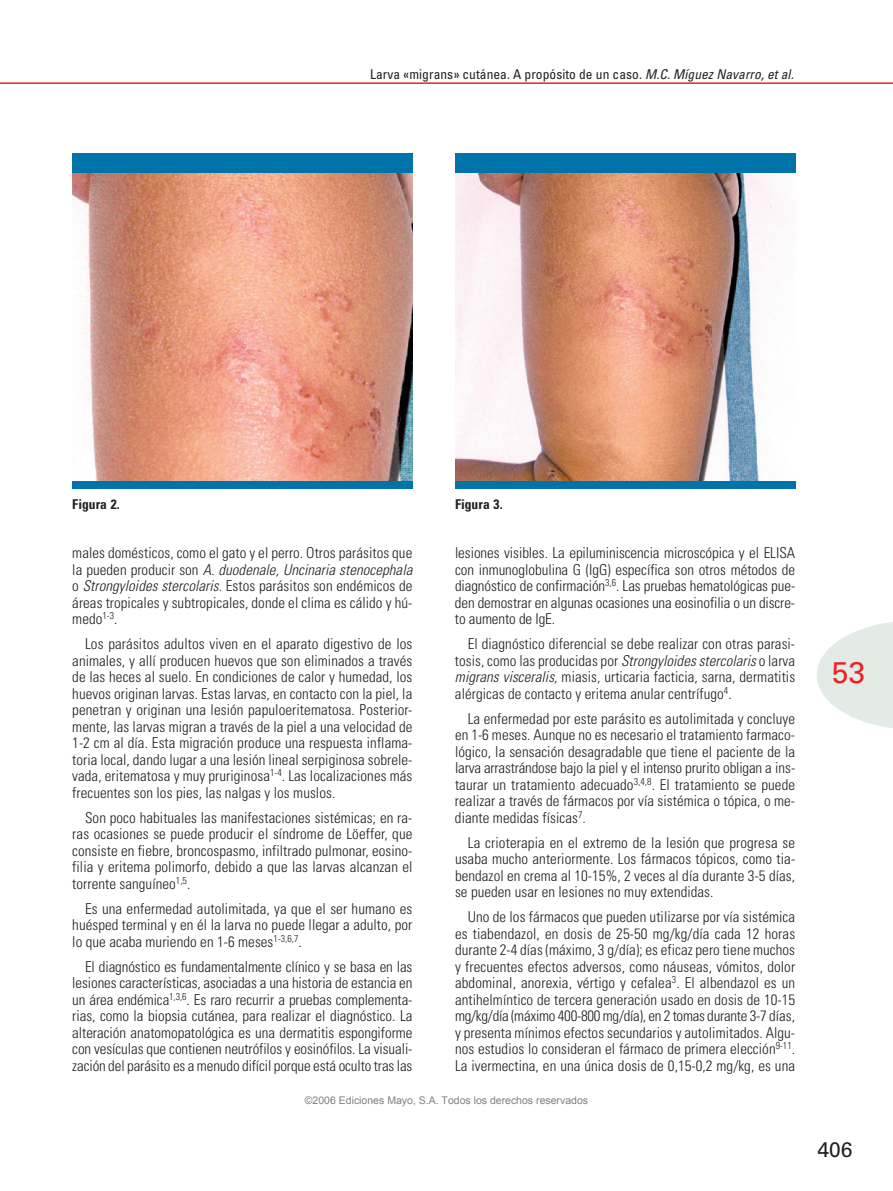
<style>
.page{position:relative;width:893px;height:1191px;background:#fff}
.page>*{position:absolute;margin:0;border:0;box-sizing:border-box;transform-origin:0 0}
.t1{font:30px "Univers LT Std";color:#ee2123}
.t2{font:21px "Univers LT Std";color:#231f20}
.t3{font:300 condensed 15px/16.5px "Univers LT Std";letter-spacing:.005em;color:#231f20;text-align:justify}
.t4{font:condensed 13.5px "Univers LT Std";letter-spacing:.005em;color:#231f20}
.t5{font:700 condensed 13.5px "Univers LT Std";letter-spacing:.005em;color:#231f20}
.t6{font:10.5px "Arial";color:#808080}
.s1{font-style:italic}
</style>
<div class="page">
<hr style="left:0;top:82px;width:893px;height:2px;background:#ee2123">
<svg style="left:817px;top:622px;width:76px;height:106px"></svg>
<img style="left:72px;top:173px;width:340px;height:308px">
<div style="left:72px;top:481px;width:340px;height:8px;background:#0074aa"></div>
<div style="left:72px;top:153px;width:340px;height:20px;background:#0074aa"></div>
<img style="left:455px;top:173px;width:333px;height:308px">
<div style="left:455px;top:481px;width:340px;height:8px;background:#0074aa"></div>
<div style="left:455px;top:153px;width:340px;height:20px;background:#0074aa"></div>
<p class="t4" style="left:370px;top:67px;width:425px">Larva «migrans» cutánea. A propósito de un caso. <span class="s1">M.C. Míguez Navarro, et al.</span></p>
<p class="t5" style="left:72px;top:497px;width:49px">Figura 2.</p>
<p class="t5" style="left:455px;top:497px;width:49px">Figura 3.</p>
<p class="t3" style="left:72px;top:545px;width:342px">males domésticos, como el gato y el perro. Otros parásitos que la pueden producir son <span class="s1">A. duodenale, Uncinaria stenocephala </span>o <span class="s1">Strongyloides stercolaris</span>. Estos parásitos son endémicos de áreas tropicales y subtropicales, donde el clima es cálido y hú&shy;medo<sup>1-3</sup>.</p>
<p class="t3" style="left:72px;top:636px;width:342px;text-indent:13px">Los parásitos adultos viven en el aparato digestivo de los animales, y allí producen huevos que son eliminados a través de las heces al suelo. En condiciones de calor y humedad, los huevos originan larvas. Estas larvas, en contacto con la piel, la penetran y originan una lesión papuloeritematosa. Posterior&shy;mente, las larvas migran a través de la piel a una velocidad de 1-2 cm al día. Esta migración produce una respuesta inflama&shy;toria local, dando lugar a una lesión lineal serpiginosa sobrele&shy;vada, eritematosa y muy pruriginosa<sup>1-4</sup>. Las localizaciones más frecuentes son los pies, las nalgas y los muslos.</p>
<p class="t3" style="left:72px;top:810px;width:342px;text-indent:13px">Son poco habituales las manifestaciones sistémicas; en ra&shy;ras ocasiones se puede producir el síndrome de Löeffer, que consiste en fiebre, broncospasmo, infiltrado pulmonar, eosino&shy;filia y eritema polimorfo, debido a que las larvas alcanzan el torrente sanguíneo<sup>1,5</sup>.</p>
<p class="t3" style="left:72px;top:901px;width:342px;text-indent:13px">Es una enfermedad autolimitada, ya que el ser humano es huésped terminal y en él la larva no puede llegar a adulto, por lo que acaba muriendo en 1-6 meses<sup>1-3,6,7</sup>.</p>
<p class="t3" style="left:72px;top:959px;width:342px;text-indent:13px">El diagnóstico es fundamentalmente clínico y se basa en las lesiones características, asociadas a una historia de estancia en un área endémica<sup>1,3,6</sup>. Es raro recurrir a pruebas complementa&shy;rias, como la biopsia cutánea, para realizar el diagnóstico. La alteración anatomopatológica es una dermatitis espongiforme con vesículas que contienen neutrófilos y eosinófilos. La visuali&shy;zación del parásito es a menudo difícil porque está oculto tras las</p>
<p class="t3" style="left:455px;top:545px;width:342px">lesiones visibles. La epiluminiscencia microscópica y el ELISA con inmunoglobulina G (IgG) específica son otros métodos de diagnóstico de confirmación<sup>3,6</sup>. Las pruebas hematológicas pue&shy;den demostrar en algunas ocasiones una eosinofilia o un discre&shy;to aumento de IgE.</p>
<p class="t3" style="left:455px;top:636px;width:342px;text-indent:13px">El diagnóstico diferencial se debe realizar con otras parasi&shy;tosis, como las producidas por <span class="s1">Strongyloides stercolaris</span> o larva <span class="s1">migrans visceralis</span>, miasis, urticaria facticia, sarna, dermatitis alérgicas de contacto y eritema anular centrífugo<sup>4</sup>.</p>
<p class="t3" style="left:455px;top:711px;width:342px;text-indent:13px">La enfermedad por este parásito es autolimitada y concluye en 1-6 meses. Aunque no es necesario el tratamiento farmaco&shy;lógico, la sensación desagradable que tiene el paciente de la larva arrastrándose bajo la piel y el intenso prurito obligan a ins&shy;taurar un tratamiento adecuado<sup>3,4,8</sup>. El tratamiento se puede realizar a través de fármacos por vía sistémica o tópica, o me&shy;diante medidas físicas<sup>7</sup>.</p>
<p class="t3" style="left:455px;top:835px;width:342px;text-indent:13px">La crioterapia en el extremo de la lesión que progresa se usaba mucho anteriormente. Los fármacos tópicos, como tia&shy;bendazol en crema al 10-15%, 2 veces al día durante 3-5 días, se pueden usar en lesiones no muy extendidas.</p>
<p class="t3" style="left:455px;top:909px;width:342px;text-indent:13px">Uno de los fármacos que pueden utilizarse por vía sistémica es tiabendazol, en dosis de 25-50 mg/kg/día cada 12 horas durante 2-4 días (máximo, 3 g/día); es eficaz pero tiene muchos y frecuentes efectos adversos, como náuseas, vómitos, dolor abdominal, anorexia, vértigo y cefalea<sup>3</sup>. El albendazol es un antihelmíntico de tercera generación usado en dosis de 10-15 mg/kg/día (máximo 400-800 mg/día), en 2 tomas durante 3-7 días, y presenta mínimos efectos secundarios y autolimitados. Algu&shy;nos estudios lo consideran el fármaco de primera elección<sup>9-11</sup>.<br>La ivermectina, en una única dosis de 0,15-0,2 mg/kg, es una</p>
<p class="t6" style="left:305px;top:1094px;width:285px">©2006 Ediciones Mayo, S.A. Todos los derechos reservados</p>
<h1 class="t1" style="left:832px;top:658px;width:35px">53</h1>
<h2 class="t2" style="left:817px;top:1139px;width:37px">406</h2>
</div>
